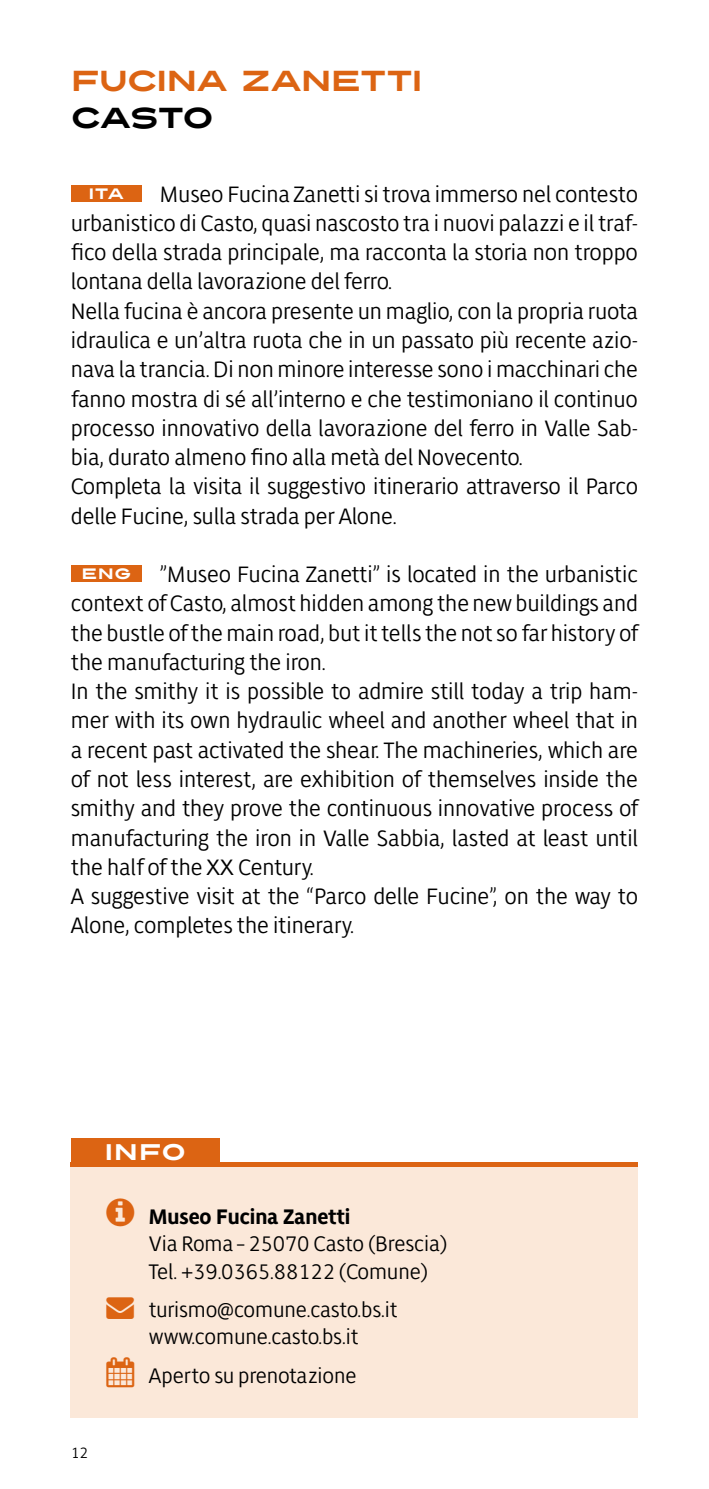
<style>
.page{position:relative;width:709px;height:1489px;background:#fff}
.page>*{position:absolute;margin:0;border:0;box-sizing:border-box;transform-origin:0 0}
.t1{font:28.75px "Turnpike";letter-spacing:-.05em;color:#dc6413}
.t2{font:28.75px "Turnpike";letter-spacing:-.07em;color:#000}
.t3{font:300 22.5px/29.2px "Migration Sans ITC Std";letter-spacing:-.005em;color:#000}
.t4{font:22.5px "Turnpike";color:#fff}
.t5{font:300 21.25px/27.5px "Migration Sans ITC Std";letter-spacing:-.005em;color:#000}
.t6{font:700 21.25px "Migration Sans ITC Std";letter-spacing:-.005em;color:#000}
.t7{font:15px "Turnpike";color:#fff}
.t8{font:300 15px "Migration Sans ITC Std";color:#000}
.s1{font-family:"Turnpike";font-weight:400;font-size:15px;color:#fff}
.s2{color:#dc6413}
</style>
<div class="page">
<div style="left:71px;top:185px;width:71px;height:17px;background:#dc6413"></div>
<div style="left:71px;top:565px;width:71px;height:17px;background:#dc6413"></div>
<div style="left:71px;top:1166px;width:567px;height:251px;background:#fbe8d9"></div>
<div style="left:71px;top:1161px;width:567px;height:5px;background:#dc6413"></div>
<div style="left:71px;top:1137px;width:149px;height:29px;background:#dc6413"></div>
<p class="t1" style="left:71px;top:60px;width:353px">FUCINA ZANETTI</p>
<p class="t2" style="left:71px;top:97px;width:144px">CASTO</p>
<p class="t3" style="left:71px;top:180px;width:569px;text-indent:88px">Museo Fucina Zanetti si trova immerso nel contesto urbanistico di Casto, quasi nascosto tra i nuovi palazzi e il traf&shy;fico della strada principale, ma racconta la storia non troppo lontana della lavorazione del ferro.<br>Nella fucina è ancora presente un maglio, con la propria ruota idraulica e un’altra ruota che in un passato più recente azio&shy;nava la trancia. Di non minore interesse sono i macchinari che fanno mostra di sé all’interno e che testimoniano il continuo processo innovativo della lavorazione del ferro in Valle Sab&shy;bia, durato almeno fino alla metà del Novecento.<br>Completa la visita il suggestivo itinerario attraverso il Parco delle Fucine, sulla strada per Alone.</p>
<p class="t3" style="left:71px;top:560px;width:568px;text-indent:10px"><span class="s1">ENG</span> ”Museo Fucina Zanetti” is located in the urbanistic context of Casto, almost hidden among the new buildings and the bustle of the main road, but it tells the not so far history of the manufacturing the iron.<br>In the smithy it is possible to admire still today a trip ham&shy;mer with its own hydraulic wheel and another wheel that in a recent past activated the shear. The machineries, which are of not less interest, are exhibition of themselves inside the smithy and they prove the continuous innovative process of manufacturing the iron in Valle Sabbia, lasted at least until the half of the XX Century.<br>A suggestive visit at the “Parco delle Fucine”, on the way to Alone, completes the itinerary.</p>
<p class="t7" style="left:88px;top:182px;width:37px">ITA</p>
<p class="t4" style="left:105px;top:1135px;width:83px">INFO</p>
<p class="t6" style="left:149px;top:1204px;width:203px">Museo Fucina Zanetti</p>
<p class="t5" style="left:149px;top:1230px;width:300px">Via Roma – 25070 Casto (Brescia)<br>Tel. +39.0365.88122 (Comune)</p>
<p class="t5" style="left:106px;top:1296px;width:293px;text-align:center"><span class="s2">→</span> turismo@comune.casto.bs.it www.comune.casto.bs.it</p>
<p class="t5" style="left:106px;top:1361px;width:252px"><span class="s2">▲</span> Aperto su prenotazione</p>
<p class="t8" style="left:71px;top:1444px;width:19px">12</p>
</div>
